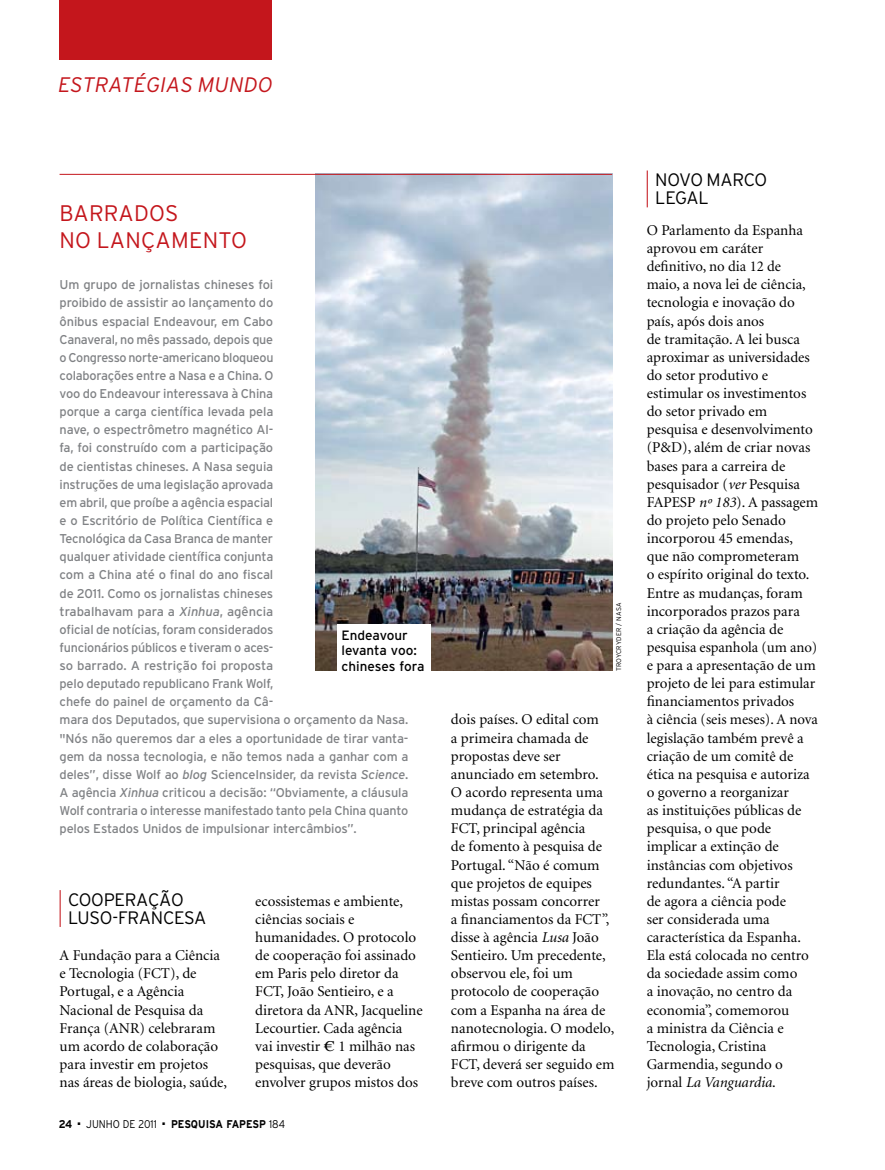
<style>
.page{position:relative;width:885px;height:1170px;background:#fff}
.page>*{position:absolute;margin:0;border:0;box-sizing:border-box;transform-origin:0 0}
.t1{font:300 22.5px/27px "Interstate";letter-spacing:.01em;color:#c4161c}
.t2{font:italic 300 21px "Interstate";letter-spacing:.01em;color:#c4161c}
.t3{font:300 18px/18.1px "Interstate";letter-spacing:-.015em;color:#000}
.t4{font:15px/18.1px "Minion";color:#000}
.t5{font:13.5px/15.8px "Interstate";letter-spacing:-.005em;color:#000}
.t6{font:12.75px/18.1px "Interstate";letter-spacing:-.015em;color:#808285}
.t7{font:700 11.25px "Interstate";color:#000;scale:.9 1}
.t8{font:300 11.25px "Interstate";color:#000;scale:.9 1}
.t9{font:300 6.75px "Interstate";letter-spacing:-.01em;color:#000}
.s1{font-style:italic}
.s2{font-family:"Times"}
.s3{font-weight:300}
</style>
<div class="page">
<div style="left:60px;top:0;width:211px;height:60px;background:#c4161c"></div>
<hr style="left:60px;top:890px;width:1px;height:36px;background:#c4161c">
<hr style="left:646px;top:170px;width:1px;height:37px;background:#c4161c">
<img style="left:316px;top:175px;width:296px;height:495px">
<hr style="left:60px;top:174px;width:552px;height:1px;background:#c4161c">
<div style="left:337px;top:624px;width:93px;height:51px;background:#fff"></div>
<h2 class="t2" style="left:58px;top:73px;width:216px">ESTRATÉGIAS MUNDO</h2>
<h1 class="t1" style="left:60px;top:199px;width:189px">BARRADOS<br>NO LANÇAMENTO</h1>
<p class="t6" style="left:60px;top:275px;width:350px">Um grupo de jornalistas chineses foi<br>proibido de assistir ao lançamento do<br>ônibus espacial Endeavour, em Cabo<br>Canaveral, no mês passado, depois que<br>o Congresso norte-americano bloqueou<br>colaborações entre a Nasa e a China. O<br>voo do Endeavour interessava à China<br>porque a carga científica levada pela<br>nave, o espectrômetro magnético Al-<br>fa, foi construído com a participação<br>de cientistas chineses. A Nasa seguia<br>instruções de uma legislação aprovada<br>em abril, que proíbe a agência espacial<br>e o Escritório de Política Científica e<br>Tecnológica da Casa Branca de manter<br>qualquer atividade científica conjunta<br>com a China até o final do ano fiscal<br>de 2011. Como os jornalistas chineses<br>trabalhavam para a <span class="s1">Xinhua</span>, agência<br>oficial de notícias, foram considerados<br>funcionários públicos e tiveram o aces-<br>so barrado. A restrição foi proposta<br>pelo deputado republicano Frank Wolf,<br>chefe do painel de orçamento da Câ-<br>mara dos Deputados, que supervisiona o orçamento da Nasa. "Nós não queremos dar a eles a oportunidade de tirar vanta&shy;gem da nossa tecnologia, e não temos nada a ganhar com a deles”, disse Wolf ao <span class="s1">blog</span> ScienceInsider, da revista <span class="s1">Science</span>.<br>A agência <span class="s1">Xinhua</span> criticou a decisão: “Obviamente, a cláusula Wolf contraria o interesse manifestado tanto pela China quanto pelos Estados Unidos de impulsionar intercâmbios”.</p>
<p class="t5" style="left:341px;top:627px;width:84px">Endeavour levanta voo: chineses fora</p>
<p class="t3" style="left:68px;top:890px;width:140px">COOPERAÇÃO<br>LUSO-FRANCESA</p>
<p class="t4" style="left:60px;top:946px;width:169px">A Fundação para a Ciência e Tecnologia (FCT), de<br>Portugal, e a Agência<br>Nacional de Pesquisa da<br>França (ANR) celebraram um acordo de colaboração para investir em projetos nas áreas de biologia, saúde,</p>
<p class="t4" style="left:255px;top:892px;width:169px">ecossistemas e ambiente, ciências sociais e humanidades. O protocolo de cooperação foi assinado em Paris pelo diretor da<br>FCT, João Sentieiro, e a diretora da ANR, Jacqueline<br>Lecourtier. Cada agência vai investir <span class="s2">€</span> 1 milhão nas pesquisas, que deverão envolver grupos mistos dos</p>
<p class="t7" style="left:59px;top:1117px;width:16px">24</p>
<p class="t8" style="left:78px;top:1117px;width:89px">■ JUNHO DE 2011</p>
<p class="t7" style="left:163px;top:1117px;width:137px">■ PESQUISA FAPESP <span class="s3">184</span></p>
<p class="t9" style="left:615px;top:671px;width:69px;rotate:-90deg">TROYCRYDER / NASA</p>
<p class="t4" style="left:451px;top:711px;width:165px">dois países. O edital com<br>a primeira chamada de propostas deve ser anunciado em setembro.<br>O acordo representa uma mudança de estratégia da<br>FCT, principal agência<br>de fomento à pesquisa de<br>Portugal. “Não é comum que projetos de equipes mistas possam concorrer<br>a financiamentos da FCT”, disse à agência <span class="s1">Lusa</span> João<br>Sentieiro. Um precedente, observou ele, foi um protocolo de cooperação com a Espanha na área de nanotecnologia. O modelo, afirmou o dirigente da<br>FCT, deverá ser seguido em breve com outros países.</p>
<p class="t3" style="left:655px;top:170px;width:113px">N OVO MARCO<br>LEGAL</p>
<p class="t4" style="left:646px;top:221px;width:173px">O Parlamento da Espanha aprovou em caráter definitivo, no dia 12 de<br>maio, a nova lei de ciência, tecnologia e inovação do país, após dois anos<br>de tramitação. A lei busca aproximar as universidades do setor produtivo e estimular os investimentos do setor privado em pesquisa e desenvolvimento (P&amp;D), além de criar novas bases para a carreira de pesquisador (<span class="s1">ver</span> Pesquisa<br>FAPESP <span class="s1">nº 183</span>). A passagem do projeto pelo Senado incorporou 45 emendas, que não comprometeram<br>o espírito original do texto.<br>Entre as mudanças, foram incorporados prazos para<br>a criação da agência de pesquisa espanhola (um ano) e para a apresentação de um projeto de lei para estimular financiamentos privados<br>à ciência (seis meses). A nova legislação também prevê a criação de um comitê de ética na pesquisa e autoriza o governo a reorganizar<br>as instituições públicas de pesquisa, o que pode implicar a extinção de instâncias com objetivos redundantes. “A partir<br>de agora a ciência pode<br>ser considerada uma característica da Espanha.<br>Ela está colocada no centro da sociedade assim como<br>a inovação, no centro da economia”, comemorou<br>a ministra da Ciência e<br>Tecnologia, Cristina<br>Garmendia, segundo o jornal <span class="s1">La Vanguardia</span>.</p>
</div>
